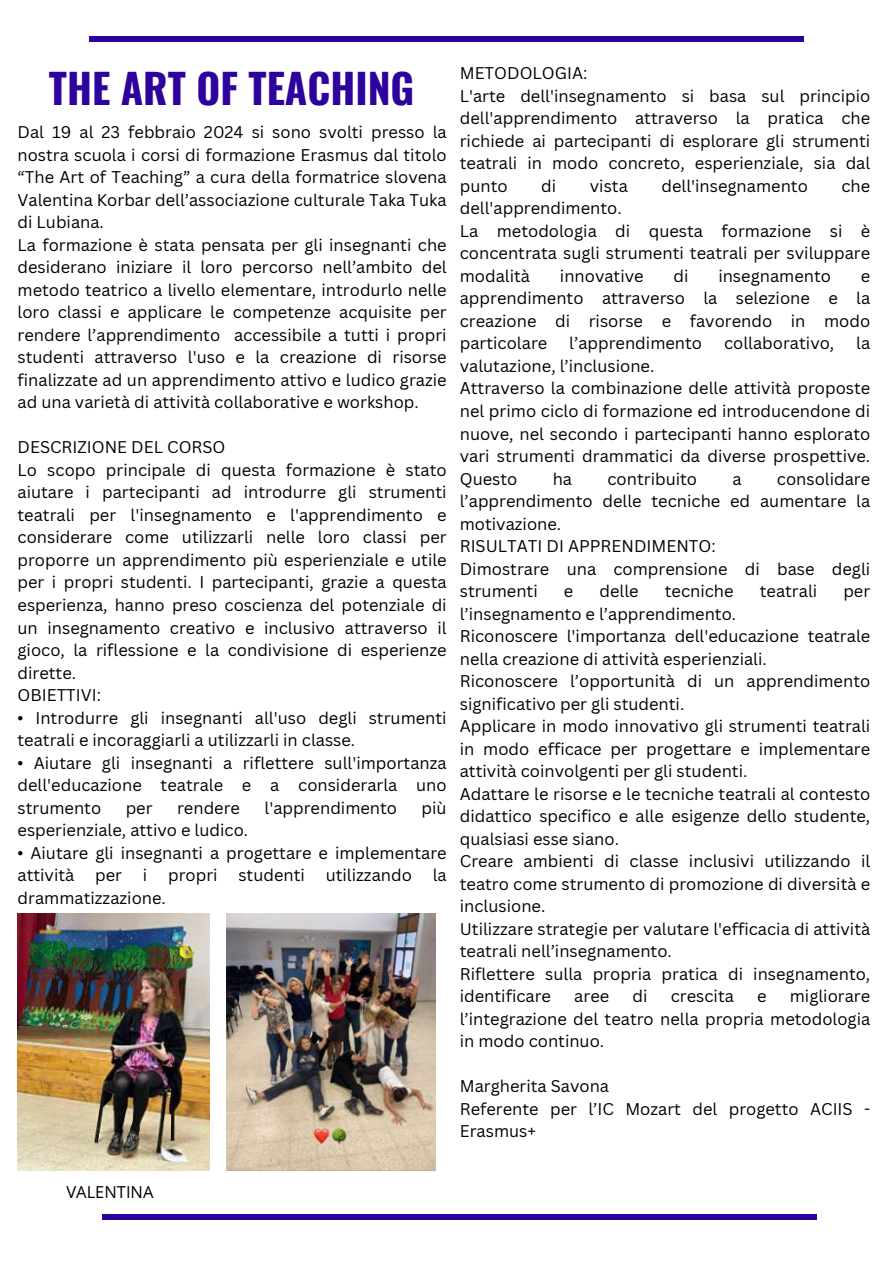
<style>
.page{position:relative;width:893px;height:1264px;background:#fff}
.page>*{position:absolute;margin:0;border:0;box-sizing:border-box;transform-origin:0 0}
.t1{font:700 40.8px "Oswald";color:#2e029c}
.t2{font:16.5px/22.5px "Canva Sans";color:#000}
.t3{font:16.5px "Open Sans";color:#000}
</style>
<div class="page">
<div style="left:89px;top:37px;width:715px;height:5px;background:#2e029c"></div>
<img style="left:18px;top:913px;width:191px;height:257px">
<img style="left:226px;top:913px;width:209px;height:257px">
<div style="left:102px;top:1214px;width:715px;height:6px;background:#2e029c"></div>
<h1 class="t1" style="left:49px;top:56px;width:367px">THE ART OF TEACHING</h1>
<p class="t2" style="left:18px;top:121px;width:430px">Dal 19 al 23 febbraio 2024 si sono svolti presso la nostra scuola i corsi di formazione Erasmus dal titolo “The Art of Teaching” a cura della formatrice slovena Valentina Korbar dell’associazione culturale Taka Tuka di Lubiana.<br>La formazione è stata pensata per gli insegnanti che desiderano iniziare il loro percorso nell’ambito del metodo teatrico a livello elementare, introdurlo nelle loro classi e applicare le competenze acquisite per rendere l’apprendimento accessibile a tutti i propri studenti attraverso l'uso e la creazione di risorse finalizzate ad un apprendimento attivo e ludico grazie ad una varietà di attività collaborative e workshop.</p>
<p class="t2" style="left:18px;top:436px;width:430px">DESCRIZIONE DEL CORSO<br>Lo scopo principale di questa formazione è stato aiutare i partecipanti ad introdurre gli strumenti teatrali per l'insegnamento e l'apprendimento e considerare come utilizzarli nelle loro classi per proporre un apprendimento più esperienziale e utile per i propri studenti. I partecipanti, grazie a questa esperienza, hanno preso coscienza del potenziale di un insegnamento creativo e inclusivo attraverso il gioco, la riflessione e la condivisione di esperienze dirette.<br>OBIETTIVI:</p>
<p class="t2" style="left:18px;top:706px;width:430px">• Introdurre gli insegnanti all'uso degli strumenti teatrali e incoraggiarli a utilizzarli in classe.</p>
<p class="t2" style="left:18px;top:751px;width:430px;text-align:justify">• Aiutare gli insegnanti a riflettere sull'importanza dell'educazione teatrale e a considerarla uno strumento</p>
<p class="t2" style="left:126px;top:796px;width:28px">per</p>
<p class="t2" style="left:177px;top:796px;width:64px">rendere</p>
<p class="t2" style="left:264px;top:796px;width:134px">l'apprendimento</p>
<p class="t2" style="left:421px;top:796px;width:27px">più</p>
<p class="t2" style="left:18px;top:818px;width:232px">esperienziale, attivo e ludico.</p>
<p class="t2" style="left:18px;top:841px;width:430px">• Aiutare gli insegnanti a progettare e implementare attività</p>
<p class="t2" style="left:95px;top:863px;width:28px">per</p>
<p class="t2" style="left:143px;top:863px;width:6px">i</p>
<p class="t2" style="left:168px;top:863px;width:51px">propri</p>
<p class="t2" style="left:238px;top:863px;width:68px">studenti</p>
<p class="t2" style="left:326px;top:863px;width:88px">utilizzando</p>
<p class="t2" style="left:432px;top:863px;width:16px">la</p>
<p class="t2" style="left:18px;top:886px;width:150px">drammatizzazione.</p>
<p class="t2" style="left:460px;top:62px;width:412px">METODOLOGIA:<br>L'arte dell'insegnamento si basa sul principio dell'apprendimento attraverso la pratica che richiede ai partecipanti di esplorare gli strumenti teatrali in modo concreto, esperienziale, sia dal punto</p>
<p class="t2" style="left:541px;top:174px;width:17px">di</p>
<p class="t2" style="left:590px;top:174px;width:39px">vista</p>
<p class="t2" style="left:661px;top:174px;width:148px">dell'insegnamento</p>
<p class="t2" style="left:841px;top:174px;width:30px">che</p>
<p class="t2" style="left:460px;top:197px;width:412px">dell'apprendimento.<br>La metodologia di questa formazione si è concentrata sugli strumenti teatrali per sviluppare modalità</p>
<p class="t2" style="left:560px;top:264px;width:85px">innovative</p>
<p class="t2" style="left:673px;top:264px;width:17px">di</p>
<p class="t2" style="left:718px;top:264px;width:114px">insegnamento</p>
<p class="t2" style="left:460px;top:264px;width:412px;text-align:justify;text-indent:401px">e apprendimento attraverso la selezione e la creazione di risorse e favorendo in modo particolare</p>
<p class="t2" style="left:569px;top:332px;width:134px">l’apprendimento</p>
<p class="t2" style="left:724px;top:332px;width:112px">collaborativo,</p>
<p class="t2" style="left:856px;top:332px;width:16px">la</p>
<p class="t2" style="left:460px;top:354px;width:412px">valutazione, l’inclusione.<br>Attraverso la combinazione delle attività proposte nel primo ciclo di formazione ed introducendone di nuove, nel secondo i partecipanti hanno esplorato vari strumenti drammatici da diverse prospettive.<br>Questo</p>
<p class="t2" style="left:460px;top:467px;width:412px;text-indent:317px">consolidare l’apprendimento delle tecniche ed aumentare la motivazione.<br>RISULTATI DI APPRENDIMENTO:<br>Dimostrare una comprensione di base degli strumenti</p>
<p class="t2" style="left:552px;top:467px;width:21px">ha</p>
<p class="t2" style="left:607px;top:467px;width:91px">contribuito</p>
<p class="t2" style="left:732px;top:467px;width:11px">a</p>
<p class="t2" style="left:564px;top:579px;width:11px">e</p>
<p class="t2" style="left:599px;top:579px;width:41px">delle</p>
<p class="t2" style="left:664px;top:579px;width:70px">tecniche</p>
<p class="t2" style="left:759px;top:579px;width:59px">teatrali</p>
<p class="t2" style="left:843px;top:579px;width:28px">per</p>
<p class="t2" style="left:460px;top:602px;width:412px">l’insegnamento e l’apprendimento.<br>Riconoscere l'importanza dell'educazione teatrale nella creazione di attività esperienziali.<br>Riconoscere l’opportunità di un apprendimento significativo per gli studenti.<br>Applicare in modo innovativo gli strumenti teatrali in modo efficace per progettare e implementare attività coinvolgenti per gli studenti.<br>Adattare le risorse e le tecniche teatrali al contesto didattico specifico e alle esigenze dello studente, qualsiasi esse siano.<br>Creare ambienti di classe inclusivi utilizzando il teatro come strumento di promozione di diversità e inclusione.<br>Utilizzare strategie per valutare l'efficacia di attività teatrali nell’insegnamento.<br>Riflettere sulla propria pratica di insegnamento, identificare</p>
<p class="t2" style="left:460px;top:984px;width:412px;text-align:justify;text-indent:330px">migliorare l’integrazione del teatro nella propria metodologia in modo continuo.</p>
<p class="t2" style="left:460px;top:1074px;width:412px">Margherita Savona<br>Referente per l’IC Mozart del progetto ACIIS -<br>Erasmus+</p>
<p class="t2" style="left:574px;top:984px;width:36px">aree</p>
<p class="t2" style="left:632px;top:984px;width:17px">di</p>
<p class="t2" style="left:670px;top:984px;width:65px">crescita</p>
<p class="t2" style="left:757px;top:984px;width:11px">e</p>
<p class="t3" style="left:66px;top:1180px;width:88px">VALENTINA</p>
</div>
